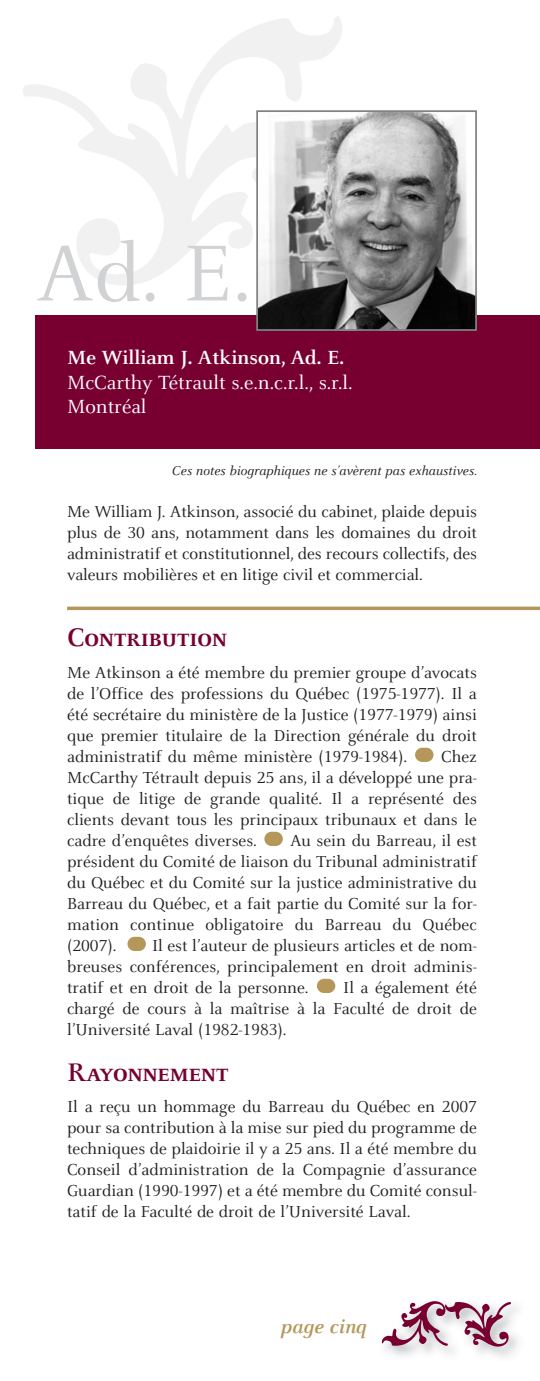
<style>
.page{position:relative;width:540px;height:1381px;background:#fff}
.page>*{position:absolute;margin:0;border:0;box-sizing:border-box;transform-origin:0 0}
.t1{font:87.5px "Barreau";color:#d1d2d4}
.t2{font:700 28px "Barreau Caps";color:#780031}
.t3{font:21px/24.5px "Barreau";color:#fff}
.t4{font:700 21px "Barreau";color:#fff}
.t5{font:italic 700 21px "Barreau";color:#b49759}
.t6{font:17.5px/21px "Barreau";color:#231f20;text-align:justify}
.t7{font:italic 14px "Barreau";color:#231f20}
</style>
<div class="page">
<div style="left:317px;top:978px;width:18px;height:15px;background:#b49759;border-radius:7px"></div>
<div style="left:127px;top:936px;width:19px;height:15px;background:#b49759;border-radius:7px"></div>
<div style="left:264px;top:831px;width:19px;height:15px;background:#b49759;border-radius:7px"></div>
<div style="left:415px;top:747px;width:18px;height:15px;background:#b49759;border-radius:7px"></div>
<div style="left:36px;top:315px;width:504px;height:134px;background:#780031"></div>
<img style="left:259px;top:113px;width:215px;height:215px">
<div style="left:256px;top:110px;width:221px;height:221px;border:2px solid #808284"></div>
<svg style="left:67px;top:606px;width:473px;height:4px;background:#bfa671"></svg>
<svg style="left:383px;top:1301px;width:128px;height:45px"></svg>
<h1 class="t1" style="left:36px;top:238px;width:217px">Ad. E.</h1>
<p class="t4" style="left:67px;top:349px;width:278px">Me William J. Atkinson, Ad. E.</p>
<p class="t3" style="left:67px;top:371px;width:287px">McCarthy Tétrault s.e.n.c.r.l., s.r.l.<br>Montréal</p>
<p class="t7" style="left:172px;top:465px;width:306px">Ces notes biographiques ne s’avèrent pas exhaustives.</p>
<p class="t6" style="left:67px;top:502px;width:411px">Me William J. Atkinson, associé du cabinet, plaide depuis plus de 30 ans, notamment dans les domaines du droit administratif et constitutionnel, des recours collectifs, des valeurs mobilières et en litige civil et commercial.</p>
<h2 class="t2" style="left:67px;top:620px;width:161px">Contribution</h2>
<p class="t6" style="left:67px;top:663px;width:411px">Me Atkinson a été membre du premier groupe d’avocats de l’Office des professions du Québec (1975-1977). Il a été secrétaire du ministère de la Justice (1977-1979) ainsi que premier titulaire de la Direction générale du droit administratif du même ministère (1979-1984).</p>
<p class="t6" style="left:67px;top:747px;width:411px;text-indent:374px">Chez McCarthy Tétrault depuis 25 ans, il a développé une pra&shy;tique de litige de grande qualité. Il a représenté des clients devant tous les principaux tribunaux et dans le cadre d’enquêtes diverses.</p>
<p class="t6" style="left:67px;top:831px;width:411px;text-indent:223px">Au sein du Barreau, il est président du Comité de liaison du Tribunal administratif du Québec et du Comité sur la justice administrative du Barreau du Québec, et a fait partie du Comité sur la for&shy;mation continue obligatoire du Barreau du Québec (2007).</p>
<p class="t6" style="left:67px;top:936px;width:411px;text-indent:85px">Il est l’auteur de plusieurs articles et de nom&shy;breuses conférences, principalement en droit adminis&shy;tratif et en droit de la personne.</p>
<p class="t6" style="left:67px;top:978px;width:411px;text-indent:276px">Il a également été chargé de cours à la maîtrise à la Faculté de droit de l’Université Laval (1982-1983).</p>
<h2 class="t2" style="left:67px;top:1054px;width:163px">Rayonnement</h2>
<p class="t6" style="left:67px;top:1097px;width:411px">Il a reçu un hommage du Barreau du Québec en 2007 pour sa contribution à la mise sur pied du programme de techniques de plaidoirie il y a 25 ans. Il a été membre du Conseil d’administration de la Compagnie d’assurance Guardian (1990-1997) et a été membre du Comité consul&shy;tatif de la Faculté de droit de l’Université Laval.</p>
<p class="t5" style="left:280px;top:1318px;width:88px">page cinq</p>
</div>
